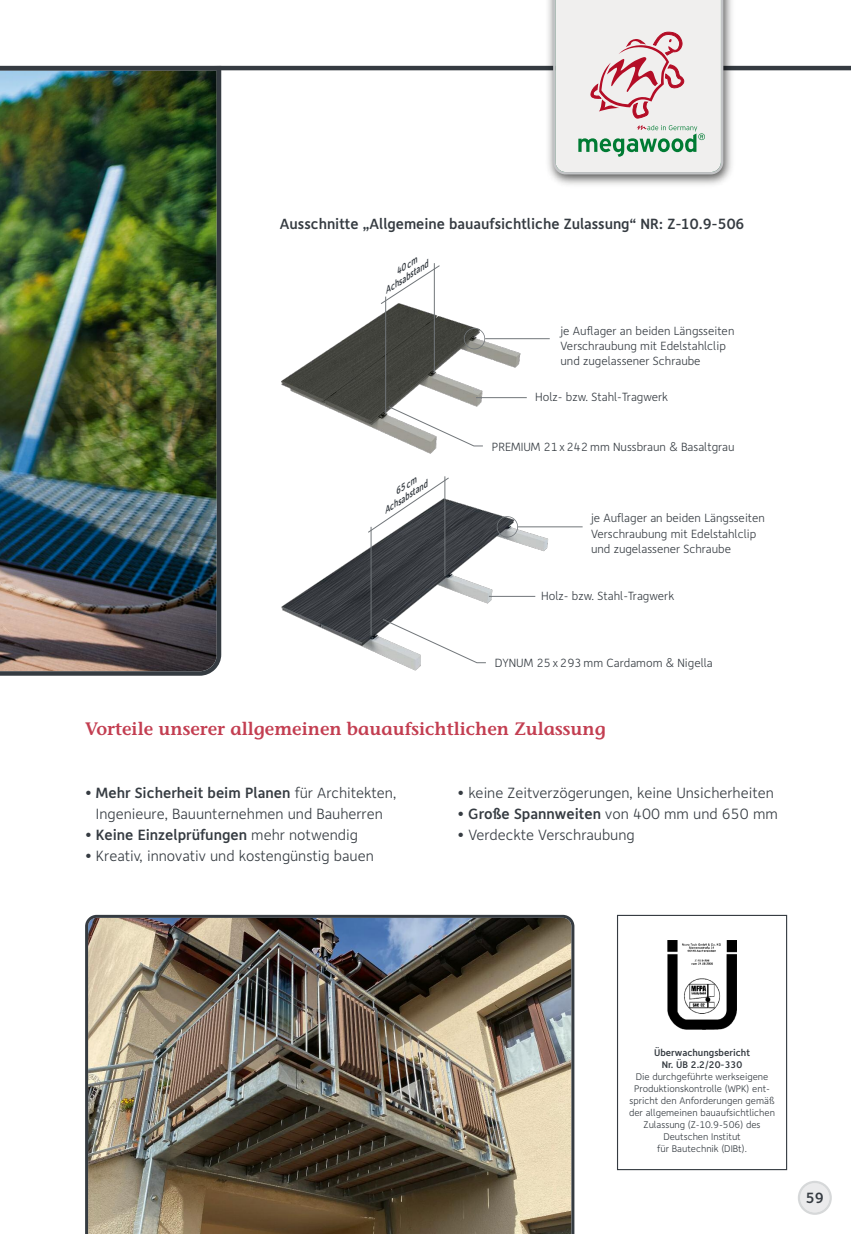
<style>
.page{position:relative;width:851px;height:1234px;background:#fff}
.page>*{position:absolute;margin:0;border:0;box-sizing:border-box;transform-origin:0 0}
.t1{font:600 18px "Stone Informal LT";color:#c33e51}
.t2{font:300 15px/21px "Depot";color:#353b41;text-align:center}
.t3{font:500 15px "Depot";color:#353b41}
.t4{font:300 12px/15px "Depot";color:#353b41}
.t5{font:300 9.75px/12px "Depot";color:#353b41;text-align:center}
.t6{font:500 9.75px/12px "Depot";color:#353b41;text-align:center}
.t7{font:italic 500 9px/9.8px "Depot";color:#353b41}
.s1{font-weight:500}
.s2{font-weight:300}
</style>
<div class="page">
<img style="left:0;top:70px;width:221px;height:605px">
<svg style="left:798px;top:1181px;width:33px;height:33px"></svg>
<hr style="left:0;top:66px;width:850px;height:4px;background:#353b41">
<img style="left:667px;top:940px;width:69px;height:89px">
<div style="left:617px;top:914px;width:170px;height:255px;border:1px solid #353b41"></div>
<img style="left:281px;top:263px;width:242px;height:191px">
<hr style="left:385px;top:296px;width:1px;height:117px;background:#71767a">
<hr style="left:434px;top:263px;width:1px;height:110px;background:#71767a">
<svg style="left:380px;top:264px;width:60px;height:41px"></svg>
<hr style="left:485px;top:338px;width:64px;height:1px;background:#71767a">
<hr style="left:476px;top:397px;width:50px;height:1px;background:#71767a">
<svg style="left:388px;top:405px;width:95px;height:41px"></svg>
<div style="left:464px;top:328px;width:21px;height:21px;border:2px solid #71767a;border-radius:50%"></div>
<img style="left:281px;top:476px;width:273px;height:194px">
<hr style="left:370px;top:526px;width:1px;height:109px;background:#71767a">
<hr style="left:444px;top:476px;width:1px;height:100px;background:#71767a">
<svg style="left:367px;top:477px;width:82px;height:56px"></svg>
<hr style="left:518px;top:526px;width:64px;height:1px;background:#71767a">
<hr style="left:489px;top:596px;width:46px;height:1px;background:#71767a">
<svg style="left:382px;top:618px;width:104px;height:45px"></svg>
<div style="left:496px;top:516px;width:22px;height:21px;border:2px solid #71767a;border-radius:50%"></div>
<img style="left:85px;top:914px;width:489px;height:319px">
<img style="left:543px;top:0;width:195px;height:185px">
<svg style="left:553px;top:0;width:170px;height:174px;background:#e2dcda"></svg>
<p class="t3" style="left:280px;top:219px;width:466px">Ausschnitte „Allgemeine bauaufsichtliche Zulassung“ NR: Z-10.9-506</p>
<p class="t7" style="left:377px;top:280px;width:52px;text-indent:20px;rotate:-33deg">40 cm<br>Achsabstand</p>
<p class="t7" style="left:376px;top:500px;width:52px;text-indent:20px;rotate:-33deg">65 cm<br>Achsabstand</p>
<p class="t4" style="left:560px;top:325px;width:175px">je Auflager an beiden Längsseiten<br>Verschraubung mit Edelstahlclip und zugelassener Schraube</p>
<p class="t4" style="left:535px;top:390px;width:134px">Holz- bzw. Stahl-Tragwerk</p>
<p class="t4" style="left:492px;top:440px;width:244px">PREMIUM 21 x 242 mm Nussbraun &amp; Basaltgrau</p>
<p class="t4" style="left:591px;top:512px;width:175px">je Auflager an beiden Längsseiten<br>Verschraubung mit Edelstahlclip und zugelassener Schraube</p>
<p class="t4" style="left:541px;top:589px;width:134px">Holz- bzw. Stahl-Tragwerk</p>
<p class="t4" style="left:495px;top:656px;width:219px">DYNUM 25 x 293 mm Cardamom &amp; Nigella</p>
<h1 class="t1" style="left:85px;top:721px;width:522px">Vorteile unserer allgemeinen bauaufsichtlichen Zulassung</h1>
<p class="t2" style="left:85px;top:783px;width:313px">• <span class="s1">Mehr Sicherheit beim Planen</span> für Architekten,<br>Ingenieure, Bauunternehmen und Bauherren</p>
<p class="t3" style="left:85px;top:829px;width:274px"><span class="s2">•</span> Keine Einzelprüfungen <span class="s2">mehr notwendig</span></p>
<p class="t2" style="left:85px;top:846px;width:290px">• Kreativ, innovativ und kostengünstig bauen</p>
<p class="t2" style="left:457px;top:783px;width:318px">• keine Zeitverzögerungen, keine Unsicherheiten</p>
<p class="t2" style="left:457px;top:804px;width:322px">• <span class="s1">Große Spannweiten</span> von 400 mm und 650 mm</p>
<p class="t2" style="left:457px;top:825px;width:179px">• Verdeckte Verschraubung</p>
<p class="t6" style="left:654px;top:1047px;width:97px">Überwachungsbericht<br>Nr. ÜB 2.2/20-330</p>
<p class="t5" style="left:629px;top:1071px;width:147px">Die durchgeführte werkseigene<br>Produktionskontrolle (WPK) ent&shy;spricht den Anforderungen gemäß der allgemeinen bauaufsichtlichen<br>Zulassung (Z-10.9-506) des<br>Deutschen Institut<br>für Bautechnik (DIBt).</p>
<p class="t3" style="left:805px;top:1191px;width:19px">59</p>
</div>
